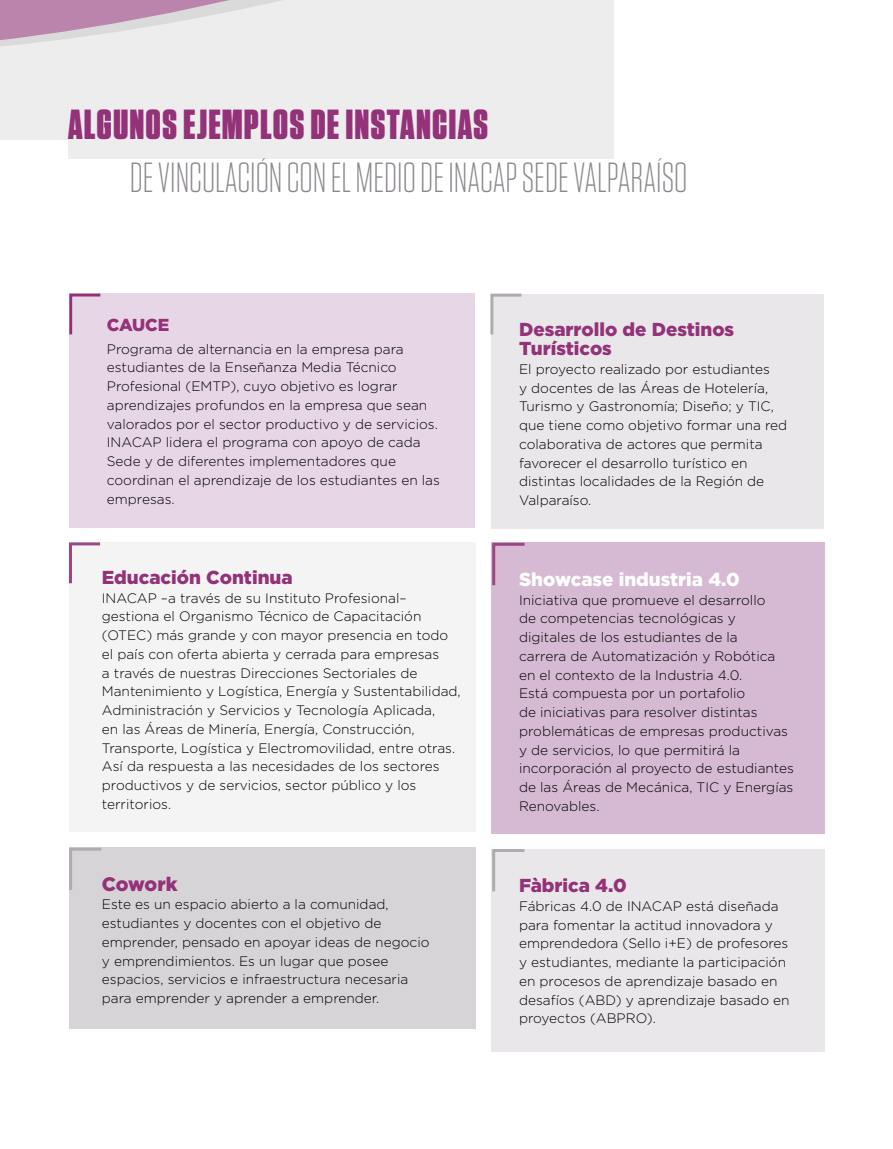
<style>
.page{position:relative;width:893px;height:1149px;background:#fff}
.page>*{position:absolute;margin:0;border:0;box-sizing:border-box;transform-origin:0 0}
.t1{font:300 42px "Tungsten Narrow";color:#8b878d}
.t2{font:900 42px "Tungsten Narrow";letter-spacing:.04em;color:#933279}
.t3{font:900 19.5px "Gotham";letter-spacing:-.01em;color:#933279}
.t4{font:900 18.75px/18.8px "Gotham";color:#933279}
.t5{font:900 18.75px "Gotham";color:#fff}
.t6{font:900 17.25px "Gotham";letter-spacing:-.015em;color:#933279}
.t7{font:300 13.65px/18.8px "Gotham";color:#000}
</style>
<div class="page">
<div style="left:69px;top:847px;width:406px;height:181px;background:#d2d0d3"></div>
<svg style="left:69px;top:847px;width:33px;height:43px"></svg>
<div style="left:69px;top:293px;width:406px;height:234px;background:#e6d6e6"></div>
<div style="left:69px;top:542px;width:406px;height:289px;background:#f5f4f5"></div>
<div style="left:491px;top:294px;width:333px;height:234px;background:#e9e7e9"></div>
<svg style="left:69px;top:542px;width:32px;height:42px"></svg>
<svg style="left:490px;top:293px;width:32px;height:42px"></svg>
<svg style="left:69px;top:293px;width:32px;height:42px"></svg>
<svg style="left:0;top:0;width:614px;height:159px;background:#eae7e9"></svg>
<div style="left:492px;top:542px;width:333px;height:291px;background:#d6b9d2"></div>
<div style="left:492px;top:848px;width:333px;height:202px;background:#e9e7e9"></div>
<svg style="left:491px;top:542px;width:34px;height:46px"></svg>
<svg style="left:491px;top:848px;width:36px;height:46px"></svg>
<h1 class="t2" style="left:68px;top:101px;width:421px">ALGUNOS EJEMPLOS DE INSTANCIAS</h1>
<h1 class="t1" style="left:130px;top:157px;width:559px">DE VINCULACIÓN CON EL MEDIO DE INACAP SEDE VALPARAÍSO</h1>
<p class="t6" style="left:107px;top:313px;width:64px">CAUCE</p>
<p class="t7" style="left:107px;top:339px;width:335px">Programa de alternancia en la empresa para estudiantes de la Enseñanza Media Técnico Profesional (EMTP), cuyo objetivo es lograr aprendizajes profundos en la empresa que sean valorados por el sector productivo y de servicios.<br>INACAP lidera el programa con apoyo de cada Sede y de diferentes implementadores que coordinan el aprendizaje de los estudiantes en las empresas.</p>
<h3 class="t4" style="left:102px;top:567px;width:192px">Educación Continua</h3>
<p class="t7" style="left:102px;top:588px;width:360px">INACAP –a través de su Instituto Profesional– gestiona el Organismo Técnico de Capacitación (OTEC) más grande y con mayor presencia en todo el país con oferta abierta y cerrada para empresas<br>a través de nuestras Direcciones Sectoriales de Mantenimiento y Logística, Energía y Sustentabilidad, Administración y Servicios y Tecnología Aplicada,<br>en las Áreas de Minería, Energía, Construcción, Transporte, Logística y Electromovilidad, entre otras.<br>Así da respuesta a las necesidades de los sectores productivos y de servicios, sector público y los territorios.</p>
<h2 class="t3" style="left:102px;top:869px;width:77px">Cowork</h2>
<p class="t7" style="left:102px;top:894px;width:329px">Este es un espacio abierto a la comunidad, estudiantes y docentes con el objetivo de emprender, pensado en apoyar ideas de negocio y emprendimientos. Es un lugar que posee espacios, servicios e infraestructura necesaria para emprender y aprender a emprender.</p>
<h3 class="t4" style="left:519px;top:320px;width:217px">Desarrollo de Destinos<br>Turísticos</h3>
<p class="t7" style="left:519px;top:359px;width:270px">El proyecto realizado por estudiantes<br>y docentes de las Áreas de Hotelería, Turismo y Gastronomía; Diseño; y TIC, que tiene como objetivo formar una red colaborativa de actores que permita favorecer el desarrollo turístico en distintas localidades de la Región de Valparaíso.</p>
<h3 class="t5" style="left:519px;top:566px;width:222px">Showcase industria 4.0</h3>
<p class="t7" style="left:519px;top:590px;width:276px">Iniciativa que promueve el desarrollo<br>de competencias tecnológicas y digitales de los estudiantes de la<br>carrera de Automatización y Robótica en el contexto de la Industria 4.0.<br>Está compuesta por un portafolio<br>de iniciativas para resolver distintas problemáticas de empresas productivas y de servicios, lo que permitirá la incorporación al proyecto de estudiantes de las Áreas de Mecánica, TIC y Energías Renovables.</p>
<h3 class="t4" style="left:519px;top:875px;width:109px">Fàbrica 4.0</h3>
<p class="t7" style="left:519px;top:896px;width:272px">Fábricas 4.0 de INACAP está diseñada para fomentar la actitud innovadora y emprendedora (Sello i+E) de profesores y estudiantes, mediante la participación en procesos de aprendizaje basado en desafíos (ABD) y aprendizaje basado en proyectos (ABPRO).</p>
</div>
